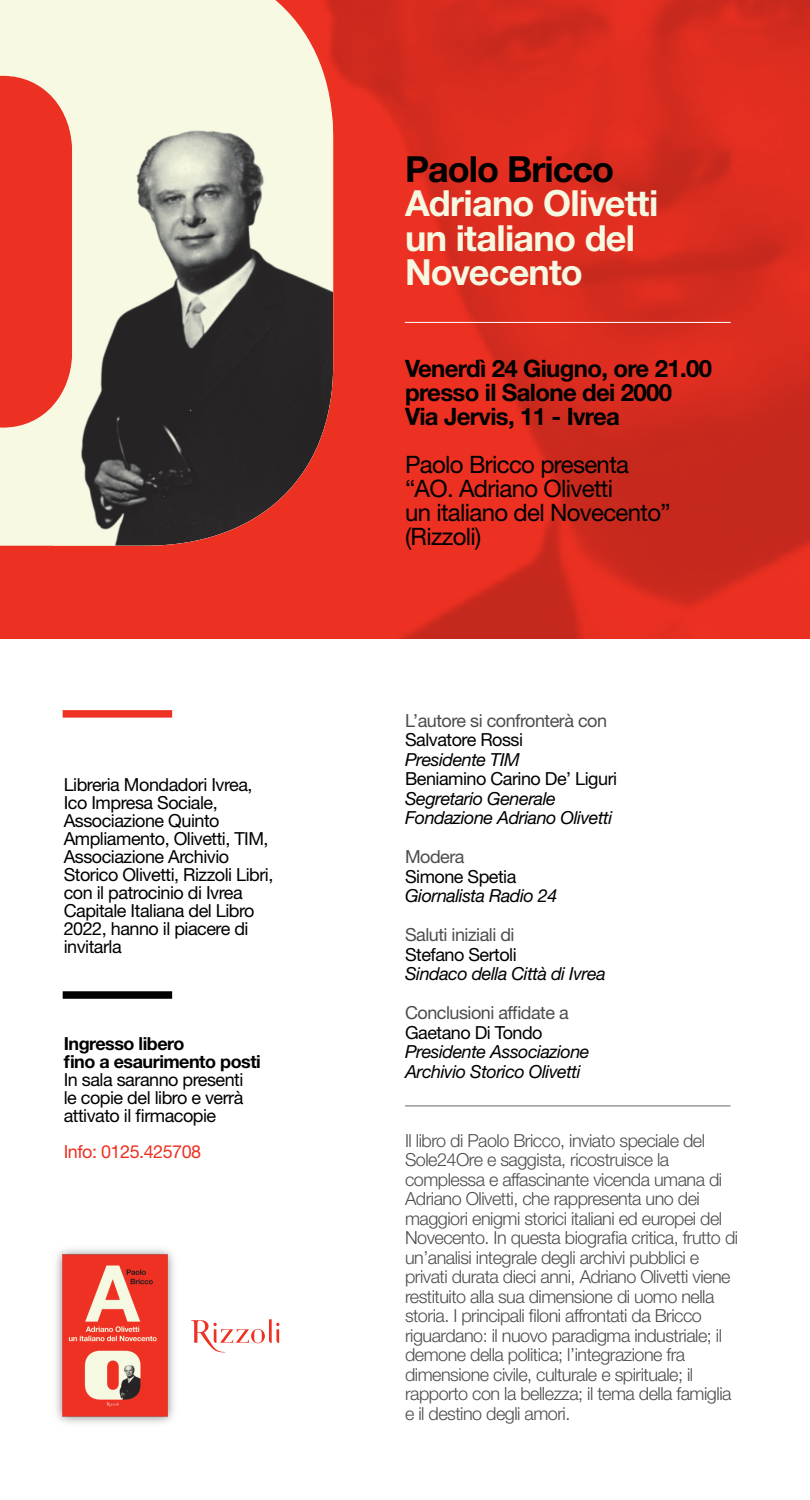
<style>
.page{position:relative;width:810px;height:1500px;background:#fff}
.page>*{position:absolute;margin:0;border:0;box-sizing:border-box;transform-origin:0 0}
.t1{font:700 36px/34.5px "Helvetica Neue LT Std";letter-spacing:-.02em;color:#f6f8e2}
.t2{font:700 36px "Helvetica Neue LT Std";letter-spacing:-.03em;color:#000}
.t3{font:24px/24px "Helvetica Neue LT Std";letter-spacing:-.03em;color:#000}
.t4{font:700 24px/24px "Helvetica Neue LT Std";letter-spacing:-.03em;color:#000}
.t5{font:300 18px/19.5px "Helvetica Neue LT Std";letter-spacing:-.025em;color:#4d4d4d}
.t6{font:18px/18px "Helvetica Neue LT Std";letter-spacing:-.03em;color:#000}
.t7{font:italic 18px/19.5px "Helvetica Neue LT Std";letter-spacing:-.025em;color:#000}
.t8{font:18px "Helvetica Neue LT Std";letter-spacing:-.025em;color:#4d4d4d}
.t9{font:700 18px/18px "Helvetica Neue LT Std";letter-spacing:-.03em;color:#000}
.t10{font:18px "Helvetica Neue LT Std";letter-spacing:-.03em;color:#ed3122}
</style>
<div class="page">
<img style="left:0;top:0;width:810px;height:638px">
<div style="left:63px;top:991px;width:109px;height:8px;background:#000"></div>
<hr style="left:405px;top:1105px;width:325px;height:2px;background:#999">
<div style="left:63px;top:710px;width:109px;height:8px;background:#ed3122"></div>
<svg style="left:0;top:0;width:333px;height:546px;background:#f3b5a1"></svg>
<img style="left:53px;top:113px;width:280px;height:433px">
<hr style="left:405px;top:322px;width:325px;height:1px;background:#fff">
<svg style="left:191px;top:1319px;width:88px;height:33px"></svg>
<img style="left:56px;top:1249px;width:118px;height:174px">
<img style="left:63px;top:1252px;width:105px;height:168px">
<p class="t6" style="left:64px;top:778px;width:211px">Libreria Mondadori Ivrea,<br>Ico Impresa Sociale,<br>Associazione Quinto<br>Ampliamento, Olivetti, TIM,<br>Associazione Archivio<br>Storico Olivetti, Rizzoli Libri, con il patrocinio di Ivrea<br>Capitale Italiana del Libro<br>2022, hanno il piacere di invitarla</p>
<p class="t9" style="left:64px;top:1038px;width:199px">Ingresso libero<br>fino a esaurimento posti</p>
<p class="t6" style="left:64px;top:1074px;width:181px;text-align:justify">In sala saranno presenti le copie del libro e verrà attivato il firmacopie</p>
<p class="t10" style="left:64px;top:1146px;width:139px">Info: 0125.425708</p>
<h1 class="t2" style="left:405px;top:156px;width:211px">Paolo Bricco</h1>
<h1 class="t1" style="left:405px;top:191px;width:255px">Adriano Olivetti un italiano del<br>Novecento</h1>
<h2 class="t4" style="left:405px;top:360px;width:309px">Venerdì 24 Giugno, ore 21.00 presso il Salone dei 2000<br>Via Jervis, 11 - Ivrea</h2>
<h2 class="t3" style="left:405px;top:456px;width:267px">Paolo Bricco presenta “AO. Adriano Olivetti<br>un italiano del Novecento” (Rizzoli)</h2>
<p class="t8" style="left:405px;top:714px;width:204px">L’autore si confronterà con</p>
<p class="t6" style="left:405px;top:733px;width:120px">Salvatore Rossi</p>
<p class="t7" style="left:405px;top:752px;width:116px">Presidente TIM</p>
<p class="t6" style="left:405px;top:772px;width:214px">Beniamino Carino De’ Liguri</p>
<p class="t7" style="left:405px;top:791px;width:209px">Segretario Generale<br>Fondazione Adriano Olivetti</p>
<p class="t8" style="left:405px;top:850px;width:61px">Modera</p>
<p class="t6" style="left:405px;top:870px;width:113px">Simone Spetia</p>
<p class="t7" style="left:405px;top:889px;width:154px">Giornalista Radio 24</p>
<p class="t8" style="left:405px;top:928px;width:111px">Saluti iniziali di</p>
<p class="t6" style="left:405px;top:948px;width:113px">Stefano Sertoli</p>
<p class="t7" style="left:405px;top:967px;width:202px">Sindaco della Città di Ivrea</p>
<p class="t8" style="left:405px;top:1006px;width:165px">Conclusioni affidate a</p>
<p class="t6" style="left:405px;top:1026px;width:139px">Gaetano Di Tondo</p>
<p class="t7" style="left:405px;top:1045px;width:186px">Presidente Associazione<br>Archivio Storico Olivetti</p>
<p class="t5" style="left:405px;top:1133px;width:335px">Il libro di Paolo Bricco, inviato speciale del Sole24Ore e saggista, ricostruisce la complessa e affascinante vicenda umana di Adriano Olivetti, che rappresenta uno dei maggiori enigmi storici italiani ed europei del Novecento. In questa biografia critica, frutto di un’analisi integrale degli archivi pubblici e privati durata dieci anni, Adriano Olivetti viene restituito alla sua dimensione di uomo nella storia. I principali filoni affrontati da Bricco riguardano: il nuovo paradigma industriale; il demone della politica; l’integrazione fra dimensione civile, culturale e spirituale; il rapporto con la bellezza; il tema della famiglia e il destino degli amori.</p>
</div>
